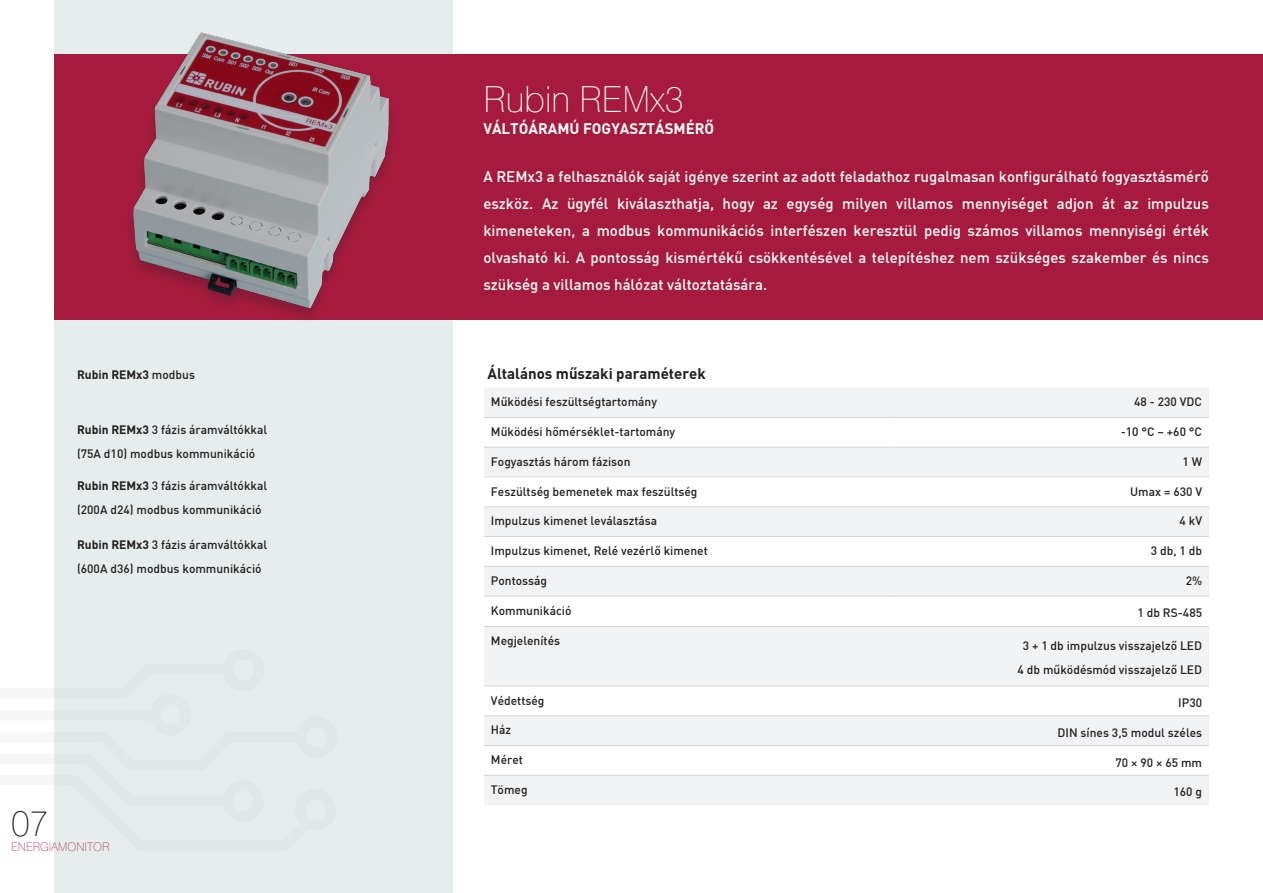
<style>
.page{position:relative;width:1263px;height:893px;background:#fff}
.page>*{position:absolute;margin:0;border:0;box-sizing:border-box;transform-origin:0 0}
.Header_2_-_Thin{font:100 36px "Helvetica Neue";color:#fff}
.Header_1_-_Thin{font:100 36px "Helvetica Neue";color:#231f20}
.t1{font:15px/27px "DINCE Medium Ajovegso";color:#fff;text-align:justify}
.t2{font:15px "DINCE Bold Ajovegso";color:#231f20}
.Header_4_-_Bold{font:15px "DINCE Bold Ajovegso";color:#fff}
.Table_text{font:12px/24px "DINCE Medium Ajovegso";color:#231f20}
.Table_text-2{font:12px "DINCE Bold Ajovegso";color:#231f20}
.Header_3_-_Thin__pag{font:100 12px "Helvetica Neue";color:#a61b3d}
.s1{font-family:"DINCE Medium Ajovegso"}
.s2{font-family:"DINCE Bold Ajovegso"}
</style>
<div class="page">
<div style="left:54px;top:0;width:398px;height:893px;background:#e6edec"></div>
<div style="left:54px;top:54px;width:1209px;height:265px;background:#a61b3d"></div>
<img style="left:54px;top:32px;width:398px;height:288px">
<svg style="left:484px;top:388px;width:725px;height:417px;fill:#f2f3f4"></svg>
<hr style="left:484px;top:417px;width:412px;height:1px;background:#d4d6d4">
<hr style="left:896px;top:417px;width:313px;height:1px;background:#d4d6d4">
<hr style="left:484px;top:447px;width:412px;height:1px;background:#d4d6d4">
<hr style="left:896px;top:447px;width:313px;height:1px;background:#d4d6d4">
<hr style="left:484px;top:477px;width:412px;height:1px;background:#d4d6d4">
<hr style="left:896px;top:477px;width:313px;height:1px;background:#d4d6d4">
<hr style="left:484px;top:506px;width:412px;height:1px;background:#d4d6d4">
<hr style="left:896px;top:506px;width:313px;height:1px;background:#d4d6d4">
<hr style="left:484px;top:536px;width:412px;height:1px;background:#d4d6d4">
<hr style="left:896px;top:536px;width:313px;height:1px;background:#d4d6d4">
<hr style="left:484px;top:566px;width:412px;height:1px;background:#d4d6d4">
<hr style="left:896px;top:566px;width:313px;height:1px;background:#d4d6d4">
<hr style="left:484px;top:596px;width:412px;height:1px;background:#d4d6d4">
<hr style="left:896px;top:596px;width:313px;height:1px;background:#d4d6d4">
<hr style="left:484px;top:626px;width:412px;height:1px;background:#d4d6d4">
<hr style="left:896px;top:626px;width:313px;height:1px;background:#d4d6d4">
<hr style="left:484px;top:686px;width:412px;height:1px;background:#d4d6d4">
<hr style="left:896px;top:686px;width:313px;height:1px;background:#d4d6d4">
<hr style="left:484px;top:715px;width:412px;height:1px;background:#d4d6d4">
<hr style="left:896px;top:715px;width:313px;height:1px;background:#d4d6d4">
<hr style="left:484px;top:745px;width:412px;height:1px;background:#d4d6d4">
<hr style="left:896px;top:745px;width:313px;height:1px;background:#d4d6d4">
<hr style="left:484px;top:775px;width:412px;height:1px;background:#d4d6d4">
<hr style="left:896px;top:775px;width:313px;height:1px;background:#d4d6d4">
<p class="Table_text-2" style="left:77px;top:367px;width:120px">Rubin REMx3 <span class="s1">modbus</span></p>
<p class="Table_text" style="left:77px;top:418px;width:192px"><span class="s2">Rubin REMx3</span> 3 fázis áramváltókkal (75A d10) modbus kommunikáció</p>
<p class="Table_text" style="left:77px;top:473px;width:192px"><span class="s2">Rubin REMx3</span> 3 fázis áramváltókkal (200A d24) modbus kommunikáció</p>
<p class="Table_text" style="left:77px;top:532px;width:192px"><span class="s2">Rubin REMx3</span> 3 fázis áramváltókkal (600A d36) modbus kommunikáció</p>
<p class="Header_1_-_Thin" style="left:11px;top:801px;width:39px">07</p>
<p class="Header_3_-_Thin__pag" style="left:11px;top:840px;width:100px">ENERGIAMONITOR</p>
<p class="Header_2_-_Thin" style="left:483px;top:77px;width:202px">Rubin REMx3</p>
<p class="Header_4_-_Bold" style="left:483px;top:119px;width:232px">VÁLTÓÁRAMÚ FOGYASZTÁSMÉRŐ</p>
<p class="t1" style="left:483px;top:163px;width:727px">A REMx3 a felhasználók saját igénye szerint az adott feladathoz rugalmasan konfigurálható fogyasztásmérő eszköz. Az ügyfél kiválaszthatja, hogy az egység milyen villamos mennyiséget adjon át az impulzus kimeneteken, a modbus kommunikációs interfészen keresztül pedig számos villamos mennyiségi érték olvasható ki. A pontosság kismértékű csökkentésével a telepítéshez nem szükséges szakember és nincs szükség a villamos hálózat változtatására.</p>
<p class="t2" style="left:487px;top:364px;width:220px">Általános műszaki paraméterek</p>
<p class="Table_text" style="left:491px;top:389px;width:168px">Működési feszültségtartomány</p>
<p class="Table_text" style="left:1134px;top:389px;width:70px">48 - 230 VDC</p>
<p class="Table_text" style="left:491px;top:419px;width:186px">Működési hőmérséklet-tartomány</p>
<p class="Table_text" style="left:1121px;top:419px;width:83px">-10 °C – +60 °C</p>
<p class="Table_text" style="left:491px;top:449px;width:141px">Fogyasztás három fázison</p>
<p class="Table_text" style="left:1182px;top:449px;width:21px">1 W</p>
<p class="Table_text" style="left:491px;top:479px;width:208px">Feszültség bemenetek max feszültség</p>
<p class="Table_text" style="left:1130px;top:479px;width:74px">Umax = 630 V</p>
<p class="Table_text" style="left:491px;top:509px;width:168px">Impulzus kimenet leválasztása</p>
<p class="Table_text" style="left:1179px;top:509px;width:24px">4 kV</p>
<p class="Table_text" style="left:491px;top:538px;width:218px">Impulzus kimenet, Relé vezérlő kimenet</p>
<p class="Table_text" style="left:1151px;top:538px;width:53px">3 db, 1 db</p>
<p class="Table_text" style="left:491px;top:568px;width:58px">Pontosság</p>
<p class="Table_text" style="left:1186px;top:568px;width:18px">2%</p>
<p class="Table_text" style="left:491px;top:598px;width:82px">Kommunikáció</p>
<p class="Table_text" style="left:1137px;top:600px;width:66px">1 db RS-485</p>
<p class="Table_text" style="left:491px;top:628px;width:71px">Megjelenítés</p>
<p class="Table_text" style="left:1017px;top:633px;width:186px;text-align:center">3 + 1 db impulzus visszajelző LED<br>4 db működésmód visszajelző LED</p>
<p class="Table_text" style="left:491px;top:688px;width:55px">Védettség</p>
<p class="Table_text" style="left:1178px;top:690px;width:25px">IP30</p>
<p class="Table_text" style="left:491px;top:718px;width:22px">Ház</p>
<p class="Table_text" style="left:1057px;top:720px;width:146px">DIN sínes 3,5 modul széles</p>
<p class="Table_text" style="left:491px;top:747px;width:34px">Méret</p>
<p class="Table_text" style="left:1115px;top:750px;width:88px">70 × 90 × 65 mm</p>
<p class="Table_text" style="left:491px;top:777px;width:38px">Tömeg</p>
<p class="Table_text" style="left:1173px;top:779px;width:30px">160 g</p>
</div>
